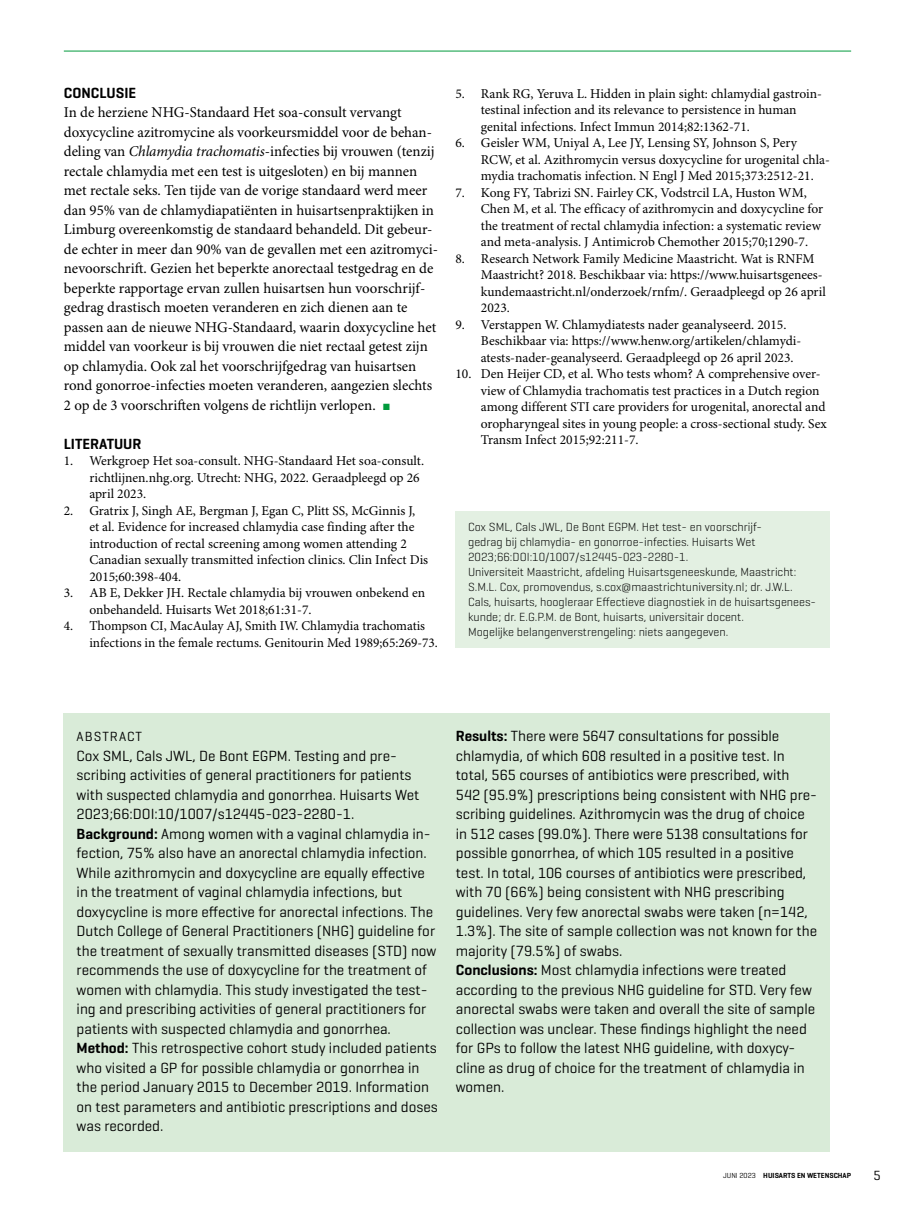
<style>
.page{position:relative;width:915px;height:1212px;background:#fff}
.page>*{position:absolute;margin:0;border:0;box-sizing:border-box;transform-origin:0 0}
.Para_kadertekst{font:15px/19.5px "Geogrotesque";color:#000}
.Para_broodtekst{font:15px/19.5px "Minion Pro";color:#000}
.Bibliography_Heading{font:600 15px "Geogrotesque";color:#000}
.SectionHeading_1_tus{font:600 15px "Geogrotesque";color:#000}
.t1{font:13.5px/16.5px "Minion Pro";color:#000}
.Box_Heading_kader_ko{font:13.5px "Geogrotesque";letter-spacing:.08em;color:#000}
.Biography_auteursinf{font:300 12px/15px "Geogrotesque";color:#000}
.t2{font:600 7.5px "Geogrotesque";color:#000}
.t3{font:7.5px "Geogrotesque";color:#000}
.s1{font-style:italic}
.s2{color:#009a3c}
.s3{font-weight:600}
.s4{font-weight:400}
</style>
<div class="page">
<hr style="left:64px;top:51px;width:786px;height:1px;background:#009a3c">
<div style="left:455px;top:511px;width:374px;height:136px;background:#e3f0e2"></div>
<div style="left:64px;top:713px;width:765px;height:438px;background:#d9ebd8"></div>
<p class="SectionHeading_1_tus" style="left:64px;top:83px;width:74px">CONCLUSIE</p>
<p class="Para_broodtekst" style="left:64px;top:103px;width:375px">In de herziene NHG-Standaard Het soa-consult vervangt doxycycline azitromycine als voorkeursmiddel voor de behan&shy;deling van <span class="s1">Chlamydia trachomatis</span>-infecties bij vrouwen (tenzij rectale chlamydia met een test is uitgesloten) en bij mannen met rectale seks. Ten tijde van de vorige standaard werd meer dan 95% van de chlamydiapatiënten in huisartsenpraktijken in Limburg overeenkomstig de standaard behandeld. Dit gebeur&shy;de echter in meer dan 90% van de gevallen met een azitromyci&shy;nevoorschrift. Gezien het beperkte anorectaal testgedrag en de beperkte rapportage ervan zullen huisartsen hun voorschrijf&shy;gedrag drastisch moeten veranderen en zich dienen aan te passen aan de nieuwe NHG-Standaard, waarin doxycycline het middel van voorkeur is bij vrouwen die niet rectaal getest zijn op chlamydia. Ook zal het voorschrijfgedrag van huisartsen rond gonorroe-infecties moeten veranderen, aangezien slechts 2 op de 3 voorschriften volgens de richtlijn verlopen. <span class="s2">■</span></p>
<p class="Bibliography_Heading" style="left:64px;top:434px;width:79px">LITERATUUR</p>
<p class="t1" style="left:89px;top:453px;width:336px;text-indent:-26px">1. Werkgroep Het soa-consult. NHG-Standaard Het soa-consult. richtlijnen.nhg.org. Utrecht: NHG, 2022. Geraadpleegd op 26 april 2023.</p>
<p class="t1" style="left:89px;top:503px;width:340px;text-indent:-26px">2. Gratrix J, Singh AE, Bergman J, Egan C, Plitt SS, McGinnis J, et al. Evidence for increased chlamydia case finding after the introduction of rectal screening among women attending 2<br>Canadian sexually transmitted infection clinics. Clin Infect Dis 2015;60:398-404.</p>
<p class="t1" style="left:89px;top:585px;width:337px;text-indent:-26px">3. AB E, Dekker JH. Rectale chlamydia bij vrouwen onbekend en onbehandeld. Huisarts Wet 2018;61:31-7.</p>
<p class="t1" style="left:89px;top:618px;width:350px;text-indent:-26px">4. Thompson CI, MacAulay AJ, Smith IW. Chlamydia trachomatis infections in the female rectums. Genitourin Med 1989;65:269-73.</p>
<p class="t1" style="left:480px;top:86px;width:342px;text-indent:-26px">5. Rank RG, Yeruva L. Hidden in plain sight: chlamydial gastroin&shy;testinal infection and its relevance to persistence in human genital infections. Infect Immun 2014;82:1362-71.</p>
<p class="t1" style="left:480px;top:135px;width:350px;text-indent:-26px">6. Geisler WM, Uniyal A, Lee JY, Lensing SY, Johnson S, Pery<br>RCW, et al. Azithromycin versus doxycycline for urogenital chla&shy;mydia trachomatis infection. N Engl J Med 2015;373:2512-21.</p>
<p class="t1" style="left:480px;top:185px;width:344px;text-indent:-26px">7. Kong FY, Tabrizi SN. Fairley CK, Vodstrcil LA, Huston WM, Chen M, et al. The efficacy of azithromycin and doxycycline for the treatment of rectal chlamydia infection: a systematic review and meta-analysis. J Antimicrob Chemother 2015;70;1290-7.</p>
<p class="t1" style="left:480px;top:251px;width:346px;text-indent:-26px">8. Research Network Family Medicine Maastricht. Wat is RNFM Maastricht? 2018. Beschikbaar via: https://www.huisartsgenees&shy;kundemaastricht.nl/onderzoek/rnfm/. Geraadpleegd op 26 april 2023.</p>
<p class="t1" style="left:480px;top:317px;width:322px;text-indent:-26px">9. Verstappen W. Chlamydiatests nader geanalyseerd. 2015.<br>Beschikbaar via: https://www.henw.org/artikelen/chlamydi&shy;atests-nader-geanalyseerd. Geraadpleegd op 26 april 2023.</p>
<p class="t1" style="left:480px;top:366px;width:347px;text-indent:-26px">10. Den Heijer CD, et al. Who tests whom? A comprehensive over&shy;view of Chlamydia trachomatis test practices in a Dutch region among different STI care providers for urogenital, anorectal and oropharyngeal sites in young people: a cross-sectional study. Sex Transm Infect 2015;92:211-7.</p>
<p class="Biography_auteursinf" style="left:468px;top:519px;width:295px">Cox SML, Cals JWL, De Bont EGPM. Het test- en voorschrijf&shy;gedrag bij chlamydia- en gonorroe-infecties. Huisarts Wet<br>2023;66:DOI:10/1007/s12445-023-2280-1.</p>
<p class="Biography_auteursinf" style="left:468px;top:564px;width:349px">Universiteit Maastricht, afdeling Huisartsgeneeskunde, Maastricht:<br>S.M.L. Cox, promovendus, s.cox@maastrichtuniversity.nl; dr. J.W.L.<br>Cals, huisarts, hoogleraar Effectieve diagnostiek in de huisartsgenees&shy;kunde; dr. E.G.P.M. de Bont, huisarts, universitair docent.</p>
<p class="Biography_auteursinf" style="left:468px;top:624px;width:261px">Mogelijke belangenverstrengeling: niets aangegeven.</p>
<p class="Box_Heading_kader_ko" style="left:77px;top:728px;width:67px">ABSTRACT</p>
<p class="Para_kadertekst" style="left:77px;top:745px;width:344px">Cox SM L, Cals JWL, De Bont EGPM . Testing and pre&shy;scribing activities of general practitioners for patients with suspected chlamydia and gonorrhea. Huisarts Wet 2023;66:DOI:10/1007/s12445-023-2280-1.</p>
<p class="Para_kadertekst" style="left:77px;top:823px;width:361px"><span class="s3">Background:</span> Among women with a vaginal chlamydia in&shy;fection, 75% also have an anorectal chlamydia infection.<br>While azithromycin and doxycycline are equally effective in the treatment of vaginal chlamydia infections, but doxycycline is more effective for anorectal infections. The Dutch College of General Practitioners (N HG) guideline for the treatment of sexually transmitted diseases (STD) now recommends the use of doxycycline for the treatment of women with chlamydia. This study investigated the test&shy;ing and prescribing activities of general practitioners for patients with suspected chlamydia and gonorrhea.</p>
<p class="Para_kadertekst" style="left:77px;top:1038px;width:362px"><span class="s3">Method:</span> This retrospective cohort study included patients who visited a GP for possible chlamydia or gonorrhea in the period January 2015 to December 2019. Information on test parameters and antibiotic prescriptions and doses was recorded.</p>
<p class="Para_kadertekst" style="left:455px;top:726px;width:362px"><span class="s3">Results:</span> There were 5647 consultations for possible chlamydia, of which 608 resulted in a positive test. In total, 565 courses of antibiotics were prescribed, with 542 (95.9%) prescriptions being consistent with N HG pre&shy;scribing guidelines. Azithromycin was the drug of choice in 512 cases (99.0%). There were 5138 consultations for possible gonorrhea, of which 105 resulted in a positive test. In total, 106 courses of antibiotics were prescribed, with 70 (66%) being consistent with N HG prescribing guidelines. Very few anorectal swabs were taken (n=142, 1.3%). The site of sample collection was not known for the majority (79.5%) of swabs.</p>
<p class="Para_kadertekst" style="left:455px;top:960px;width:361px"><span class="s3">Conclusions:</span> M ost chlamydia infections were treated according to the previous N HG guideline for STD. Very few anorectal swabs were taken and overall the site of sample collection was unclear. These findings highlight the need for GPs to follow the latest N HG guideline, with doxycy&shy;cline as drug of choice for the treatment of chlamydia in women.</p>
<p class="t3" style="left:715px;top:1171px;width:42px">maand 0 00</p>
<p class="Box_Heading_kader_ko" style="left:873px;top:1166px;width:9px">5</p>
<p class="t2" style="left:722px;top:1171px;width:129px"><span class="s4">JUN I 2023</span> HUISARTS EN WETENSCHAP</p>
</div>
